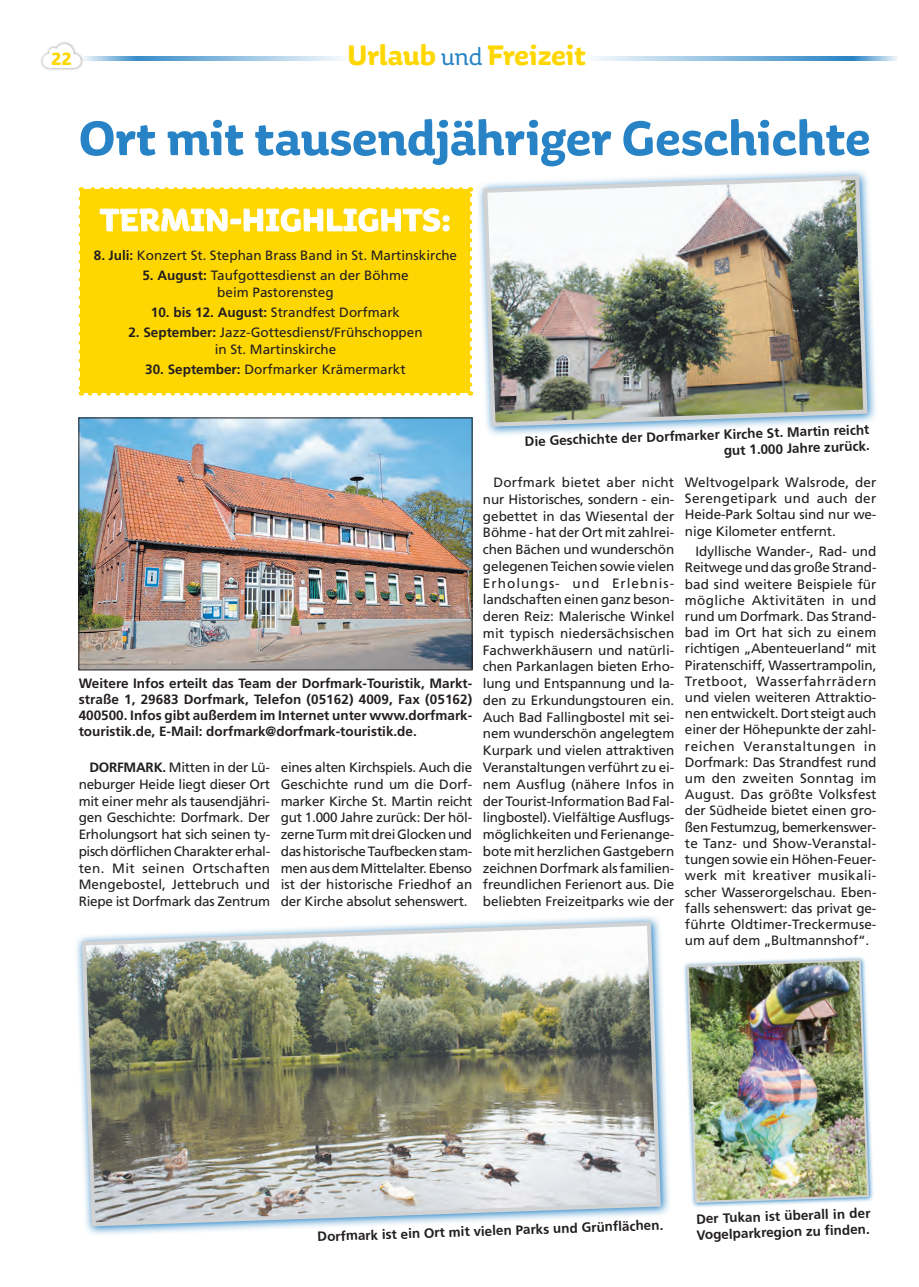
<style>
.page{position:relative;width:919px;height:1287px;background:#fff}
.page>*{position:absolute;margin:0;border:0;box-sizing:border-box;transform-origin:0 0}
.t1{font:700 51px "Aniuk";color:#2783c5}
.t2{font:700 33px "Aniuk";letter-spacing:.005em;color:#fff}
.t3{font:700 29.55px "Aniuk";color:#fed702}
.t4{font:700 19.5px "Aniuk";color:#fed702}
.t5{font:13.5px/16.8px "Frutiger";color:#231f20;text-align:justify}
.t6{font:700 13.5px/16.2px "Frutiger";color:#231f20;text-align:justify}
.s1{font-weight:400;font-size:26.1px;color:#2783c5}
.s2{font-weight:700}
</style>
<div class="page">
<div style="left:39px;top:41px;width:45px;height:30px;background:#231f20;opacity:.42"></div>
<svg style="left:43px;top:44px;width:299px;height:24px"></svg>
<svg style="left:594px;top:56px;width:303px;height:5px;background:#8dbde0"></svg>
<div style="left:81px;top:189px;width:389px;height:204px;background:#fed702"></div>
<svg style="left:99px;top:208px;width:351px;height:24px"></svg>
<svg style="left:79px;top:198px;width:4px;height:197px"></svg>
<svg style="left:90px;top:391px;width:381px;height:4px"></svg>
<svg style="left:468px;top:187px;width:4px;height:197px"></svg>
<svg style="left:81px;top:187px;width:380px;height:2px"></svg>
<img style="left:81px;top:420px;width:389px;height:248px">
<div style="left:79px;top:418px;width:393px;height:252px;border:1px solid #231f20"></div>
<svg style="left:76px;top:916px;width:593px;height:319px"></svg>
<img style="left:80px;top:919px;width:583px;height:309px">
<svg style="left:478px;top:170px;width:398px;height:265px"></svg>
<img style="left:481px;top:173px;width:388px;height:256px">
<svg style="left:684px;top:965px;width:189px;height:242px"></svg>
<img style="left:685px;top:957px;width:185px;height:247px">
<h3 class="t4" style="left:51px;top:46px;width:23px">22</h3>
<h3 class="t3" style="left:347px;top:37px;width:240px">Urlaub <span class="s1">und</span> Freizeit</h3>
<h1 class="t1" style="left:79px;top:107px;width:793px">Ort mit tausendjähriger Geschichte</h1>
<h2 class="t2" style="left:100px;top:200px;width:353px">TERMIN-HIGHLIGHTS:</h2>
<p class="t5" style="left:94px;top:246px;width:365px"><span class="s2">8. Juli:</span> Konzert St. Stephan Brass Band in St. Martinskirche</p>
<p class="t5" style="left:142px;top:267px;width:268px;line-height:16.2px;text-align:center"><span class="s2">5. August:</span> Taufgottesdienst an der Böhme beim Pastorensteg</p>
<p class="t5" style="left:151px;top:304px;width:251px"><span class="s2">10. bis 12. August:</span> Strandfest Dorfmark</p>
<p class="t5" style="left:128px;top:324px;width:296px;line-height:16.2px;text-align:center"><span class="s2">2. September:</span> Jazz-Gottesdienst/Frühschoppen in St. Martinskirche</p>
<p class="t5" style="left:145px;top:361px;width:262px"><span class="s2">30. September:</span> Dorfmarker Krämermarkt</p>
<p class="t6" style="left:79px;top:674px;width:395px">Weitere Infos erteilt das Team der Dorfmark-Touristik, Markt&shy;straße 1, 29683 Dorfmark, Telefon (05162) 4009, Fax (05162)<br>400500. Infos gibt außerdem im Internet unter www.dorfmark&shy;touristik.de, E-Mail: dorfmark@dorfmark-touristik.de.</p>
<p class="t5" style="left:79px;top:758px;width:193px;text-indent:11px"><span class="s2">DORFMARK.</span> Mitten in der Lü&shy;neburger Heide liegt dieser Ort mit einer mehr als tausendjähri&shy;gen Geschichte: Dorfmark. Der Erholungsort hat sich seinen ty&shy;pisch dörflichen Charakter erhal&shy;ten. Mit seinen Ortschaften Mengebostel, Jettebruch und Riepe ist Dorfmark das Zentrum</p>
<p class="t5" style="left:281px;top:758px;width:193px">eines alten Kirchspiels. Auch die Geschichte rund um die Dorf&shy;marker Kirche St. Martin reicht gut 1.000 Jahre zurück: Der höl&shy;zerne Turm mit drei Glocken und das historische Taufbecken stam&shy;men aus dem Mittelalter. Ebenso ist der historische Friedhof an der Kirche absolut sehenswert.</p>
<p class="t6" style="left:524px;top:433px;width:346px;text-align:right;rotate:-2deg">Die Geschichte der Dorfmarker Kirche St. Martin reicht gut 1.000 Jahre zurück.</p>
<p class="t5" style="left:483px;top:474px;width:193px;text-indent:11px">Dorfmark bietet aber nicht nur Historisches, sondern - ein&shy;gebettet in das Wiesental der Böhme - hat der Ort mit zahlrei&shy;chen Bächen und wunderschön gelegenen Teichen sowie vielen Erholungs- und Erlebnis&shy;landschaften einen ganz beson&shy;deren Reiz: Malerische Winkel mit typisch niedersächsischen Fachwerkhäusern und natürli&shy;chen Parkanlagen bieten Erho&shy;lung und Entspannung und la&shy;den zu Erkundungstouren ein.<br>Auch Bad Fallingbostel mit sei&shy;nem wunderschön angelegtem Kurpark und vielen attraktiven Veranstaltungen verführt zu ei&shy;nem Ausflug (nähere Infos in der Tourist-Information Bad Fal&shy;lingbostel). Vielfältige Ausflugs&shy;möglichkeiten und Ferienange&shy;bote mit herzlichen Gastgebern zeichnen Dorfmark als familien&shy;freundlichen Ferienort aus. Die beliebten Freizeitparks wie der</p>
<p class="t5" style="left:685px;top:474px;width:193px;line-height:16.2px">Weltvogelpark Walsrode, der Serengetipark und auch der Heide-Park Soltau sind nur we&shy;nige Kilometer entfernt.</p>
<p class="t5" style="left:685px;top:543px;width:193px;line-height:16.2px;text-indent:11px">Idyllische Wander-, Rad- und Reitwege und das große Strand&shy;bad sind weitere Beispiele für mögliche Aktivitäten in und rund um Dorfmark. Das Strand&shy;bad im Ort hat sich zu einem richtigen „Abenteuerland“ mit Piratenschiff, Wassertrampolin, Tretboot, Wasserfahrrädern und vielen weiteren Attraktio&shy;nen entwickelt. Dort steigt auch einer der Höhepunkte der zahl&shy;reichen Veranstaltungen in Dorfmark: Das Strandfest rund um den zweiten Sonntag im August. Das größte Volksfest der Südheide bietet einen gro&shy;ßen Festumzug, bemerkenswer&shy;te Tanz- und Show-Veranstal&shy;tungen sowie ein Höhen-Feuer&shy;werk mit kreativer musikali&shy;scher Wasserorgelschau. Eben&shy;falls sehenswert: das privat ge&shy;führte Oldtimer-Treckermuse&shy;um auf dem „Bultmannshof“.</p>
<p class="t6" style="left:695px;top:1210px;width:176px;rotate:-2deg">Der Tukan ist überall in der</p>
<p class="t6" style="left:317px;top:1228px;width:347px;rotate:-2deg">Dorfmark ist ein Ort mit vielen Parks und Grünflächen.</p>
<p class="t6" style="left:696px;top:1226px;width:175px;rotate:-2deg">Vogelparkregion zu finden.</p>
</div>
